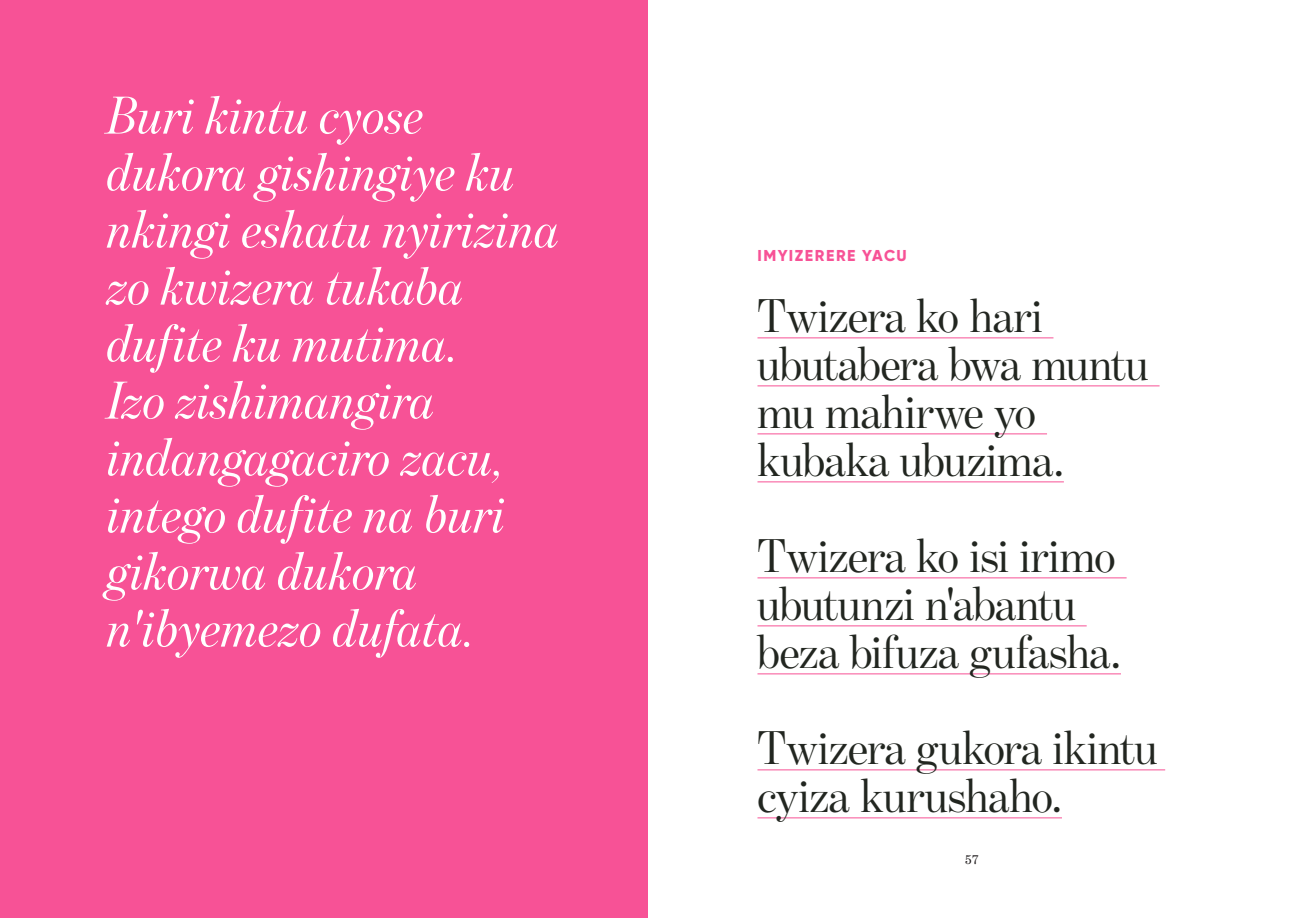
<style>
.page{position:relative;width:1296px;height:918px;background:#fff}
.page>*{position:absolute;margin:0;border:0;box-sizing:border-box;transform-origin:0 0}
.Basic_Body_Benton_10{font:italic 54px/57px "Benton Mod Disp";letter-spacing:.005em;color:#fff}
.Basic_Body_Benton_10-2{font:48px/48px "Benton Mod Disp";color:#222620}
.Basic_Body_Benton_10-3{font:800 15.75px "Gilroy";letter-spacing:.095em;color:#f75296}
.t1{font:13.5px "Benton Modern";color:#231f20}
</style>
<div class="page">
<div style="left:0;top:0;width:648px;height:918px;background:#f75296"></div>
<hr style="left:758px;top:338px;width:295px;height:1px;background:#f75296">
<hr style="left:758px;top:386px;width:402px;height:1px;background:#f75296">
<hr style="left:758px;top:434px;width:289px;height:1px;background:#f75296">
<hr style="left:758px;top:482px;width:306px;height:1px;background:#f75296">
<hr style="left:758px;top:578px;width:369px;height:1px;background:#f75296">
<hr style="left:758px;top:626px;width:329px;height:1px;background:#f75296">
<hr style="left:758px;top:674px;width:363px;height:1px;background:#f75296">
<hr style="left:758px;top:770px;width:407px;height:1px;background:#f75296">
<hr style="left:758px;top:818px;width:304px;height:1px;background:#f75296">
<p class="Basic_Body_Benton_10" style="left:108px;top:86px;width:454px">Buri kintu cyose dukora gishingiye ku nkingi eshatu nyirizina zo kwizera tukaba dufite ku mutima.<br>Izo zishimangira indangagaciro zacu, intego dufite na buri gikorwa dukora n'ibyemezo dufata.</p>
<p class="Basic_Body_Benton_10-3" style="left:758px;top:246px;width:151px">IMYIZERERE YACU</p>
<p class="Basic_Body_Benton_10-2" style="left:758px;top:291px;width:393px">Twizera ko hari ubutabera bwa muntu mu mahirwe yo kubaka ubuzima.</p>
<p class="Basic_Body_Benton_10-2" style="left:758px;top:531px;width:365px">Twizera ko isi irimo ubutunzi n'abantu beza bifuza gufasha.</p>
<p class="Basic_Body_Benton_10-2" style="left:758px;top:723px;width:402px">Twizera gukora ikintu cyiza kurushaho.</p>
<p class="t1" style="left:965px;top:852px;width:15px">57</p>
</div>
